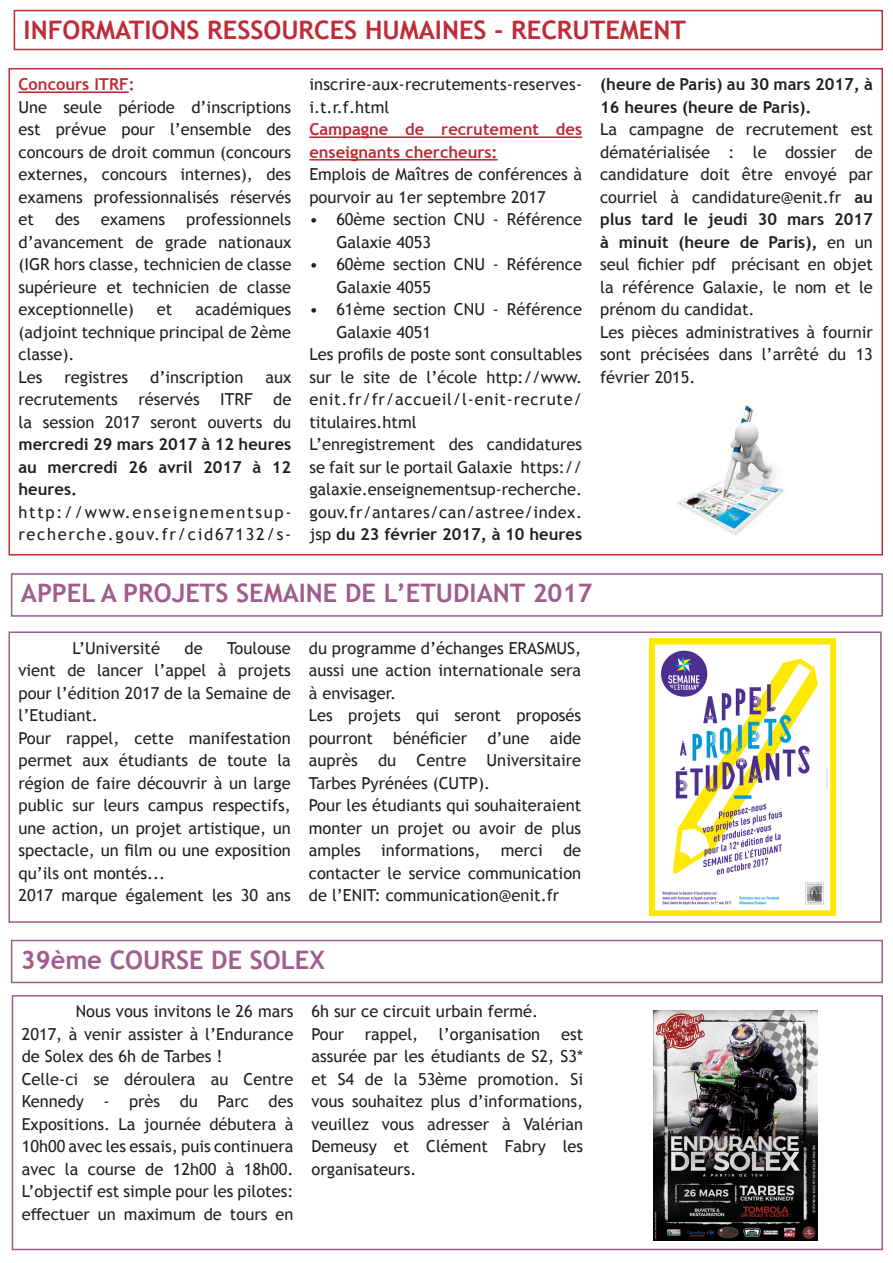
<style>
.page{position:relative;width:893px;height:1263px;background:#fff}
.page>*{position:absolute;margin:0;border:0;box-sizing:border-box;transform-origin:0 0}
.t1{font:700 25.5px "Trebuchet MS";color:#a05c8e}
.t2{font:700 25.5px "Trebuchet MS";color:#bf2b37}
.t3{font:16.5px/22.5px "Trebuchet MS";color:#231f20;text-align:justify}
.t4{font:700 16.5px/22.5px "Trebuchet MS";color:#231f20;text-align:justify}
.t5{font:700 16.5px/22.5px "Trebuchet MS";color:#bf2b37}
.t6{font:16.5px/22.5px "Trebuchet MS";letter-spacing:.1em;color:#231f20}
.s1{font-weight:400}
.s2{font-weight:700}
</style>
<div class="page">
<div style="left:11px;top:573px;width:872px;height:44px;border:2px solid #a05c8e"></div>
<hr style="left:19px;top:91px;width:110px;height:2px;background:#bf2b37">
<hr style="left:309px;top:136px;width:273px;height:2px;background:#bf2b37">
<hr style="left:309px;top:159px;width:189px;height:2px;background:#bf2b37">
<div style="left:14px;top:10px;width:869px;height:40px;border:2px solid #bf2b37"></div>
<div style="left:12px;top:995px;width:871px;height:255px;border:2px solid #a05c8e"></div>
<div style="left:11px;top:940px;width:872px;height:43px;border:2px solid #a05c8e"></div>
<div style="left:9px;top:631px;width:873px;height:292px;border:2px solid #a05c8e"></div>
<img style="left:677px;top:404px;width:107px;height:132px">
<img style="left:654px;top:1010px;width:164px;height:230px">
<img style="left:650px;top:638px;width:185px;height:278px">
<p class="t2" style="left:24px;top:14px;width:664px">INFORMATIONS RESSOURCES HUMAINES - RECRUTEMENT</p>
<p class="t5" style="left:19px;top:73px;width:118px">Concours ITRF:</p>
<p class="t3" style="left:19px;top:95px;width:274px">Une seule période d’inscriptions est prévue pour l’ensemble des concours de droit commun (concours externes, concours internes), des examens professionnalisés réservés et</p>
<p class="t3" style="left:19px;top:208px;width:274px;text-indent:168px">professionnels d’avancement de grade nationaux (IGR hors classe, technicien de classe supérieure et technicien de classe exceptionnelle)</p>
<p class="t3" style="left:55px;top:208px;width:26px">des</p>
<p class="t3" style="left:101px;top:208px;width:66px">examens</p>
<p class="t3" style="left:19px;top:298px;width:274px;text-indent:177px">académiques (adjoint technique principal de 2ème classe).</p>
<p class="t3" style="left:19px;top:365px;width:26px">Les</p>
<p class="t3" style="left:64px;top:365px;width:65px">registres</p>
<p class="t3" style="left:150px;top:365px;width:95px">d’inscription</p>
<p class="t3" style="left:157px;top:298px;width:17px">et</p>
<p class="t4" style="left:19px;top:366px;width:274px;text-indent:247px"><span class="s1">aux recrutements réservés ITRF de la session 2017 seront ouverts du </span>mercredi 29 mars 2017 à 12 heures au mercredi 26 avril 2017 à 12 heures.</p>
<p class="t6" style="left:19px;top:500px;width:274px">http://www.enseignementsup&shy;recherche.gouv.fr/cid67132/s-</p>
<p class="t3" style="left:309px;top:73px;width:274px">inscrire-aux-recrutements-reserves&shy;i.t.r.f.html</p>
<p class="t5" style="left:309px;top:118px;width:274px">Campagne de recrutement des enseignants chercheurs:</p>
<p class="t3" style="left:309px;top:163px;width:274px">Emplois de Maîtres de conférences à pourvoir au 1er septembre 2017</p>
<p class="t3" style="left:336px;top:208px;width:247px;text-indent:-27px">• 60ème section CNU - Référence<br>Galaxie 4053</p>
<p class="t3" style="left:336px;top:253px;width:247px;text-indent:-27px">• 60ème section CNU - Référence<br>Galaxie 4055</p>
<p class="t3" style="left:336px;top:298px;width:247px;text-indent:-27px">• 61ème section CNU - Référence<br>Galaxie 4051</p>
<p class="t3" style="left:309px;top:343px;width:274px">Les profils de poste sont consultables sur le site de l’école http://www. enit.fr/fr/accueil/l-enit-recrute/ titulaires.html</p>
<p class="t3" style="left:309px;top:433px;width:274px">L’enregistrement des candidatures se fait sur le portail Galaxie https:// galaxie.enseignementsup-recherche. gouv.fr/antares/can/astree/index. jsp <span class="s2">du 23 février 2017, à 10 heures</span></p>
<p class="t4" style="left:600px;top:73px;width:274px">(heure de Paris) au 30 mars 2017, à<br>16 heures (heure de Paris).</p>
<p class="t3" style="left:600px;top:118px;width:274px">La campagne de recrutement est dématérialisée : le dossier de candidature doit être envoyé par courriel à candidature@enit.fr <span class="s2">au plus tard le jeudi 30 mars 2017 à minuit (heure de Paris),</span> en un seul fichier pdf précisant en objet la référence Galaxie, le nom et le prénom du candidat.</p>
<p class="t3" style="left:600px;top:320px;width:274px">Les pièces administratives à fournir sont précisées dans l’arrêté du 13 février 2015.</p>
<p class="t1" style="left:21px;top:577px;width:573px">APPEL A PROJETS SEMAINE DE L’ETUDIANT 2017</p>
<p class="t3" style="left:73px;top:636px;width:89px">L’Université</p>
<p class="t3" style="left:185px;top:636px;width:20px">de</p>
<p class="t3" style="left:19px;top:636px;width:274px;text-indent:209px">Toulouse vient de lancer l’appel à projets pour l’édition 2017 de la Semaine de l’Etudiant.</p>
<p class="t3" style="left:19px;top:726px;width:274px">Pour rappel, cette manifestation permet aux étudiants de toute la région de faire découvrir à un large public sur leurs campus respectifs, une action, un projet artistique, un spectacle, un film ou une exposition qu’ils ont montés...</p>
<p class="t3" style="left:19px;top:884px;width:274px">2017 marque également les 30 ans</p>
<p class="t3" style="left:309px;top:636px;width:274px">du programme d’échanges ERASMUS, aussi une action internationale sera à envisager.</p>
<p class="t3" style="left:309px;top:704px;width:274px">Les projets qui seront proposés pourront bénéficier d’une aide auprès du Centre Universitaire Tarbes Pyrénées (CUTP).</p>
<p class="t3" style="left:309px;top:794px;width:274px">Pour les étudiants qui souhaiteraient monter un projet ou avoir de plus amples informations, merci de contacter le service communication de l’ENIT: communication@enit.fr</p>
<p class="t1" style="left:21px;top:944px;width:305px">39ème COURSE DE SOLEX</p>
<p class="t3" style="left:22px;top:1000px;width:273px;text-indent:54px">Nous vous invitons le 26 mars 2017, à venir assister à l’Endurance de Solex des 6h de Tarbes !</p>
<p class="t3" style="left:22px;top:1067px;width:273px">Celle-ci se déroulera au Centre Kennedy - près du Parc des Expositions. La journée débutera à 10h00 avec les essais, puis continuera avec la course de 12h00 à 18h00.<br>L’objectif est simple pour les pilotes: effectuer un maximum de tours en</p>
<p class="t3" style="left:311px;top:1000px;width:228px">6h sur ce circuit urbain fermé.</p>
<p class="t3" style="left:311px;top:1022px;width:34px">Pour</p>
<p class="t3" style="left:365px;top:1022px;width:55px">rappel,</p>
<p class="t3" style="left:439px;top:1022px;width:103px">l’organisation</p>
<p class="t3" style="left:311px;top:1022px;width:273px;text-indent:250px">est assurée par les étudiants de S2, S3* et S4 de la 53ème promotion. Si vous souhaitez plus d’informations, veuillez vous adresser à Valérian Demeusy et Clément Fabry les organisateurs.</p>
</div>
